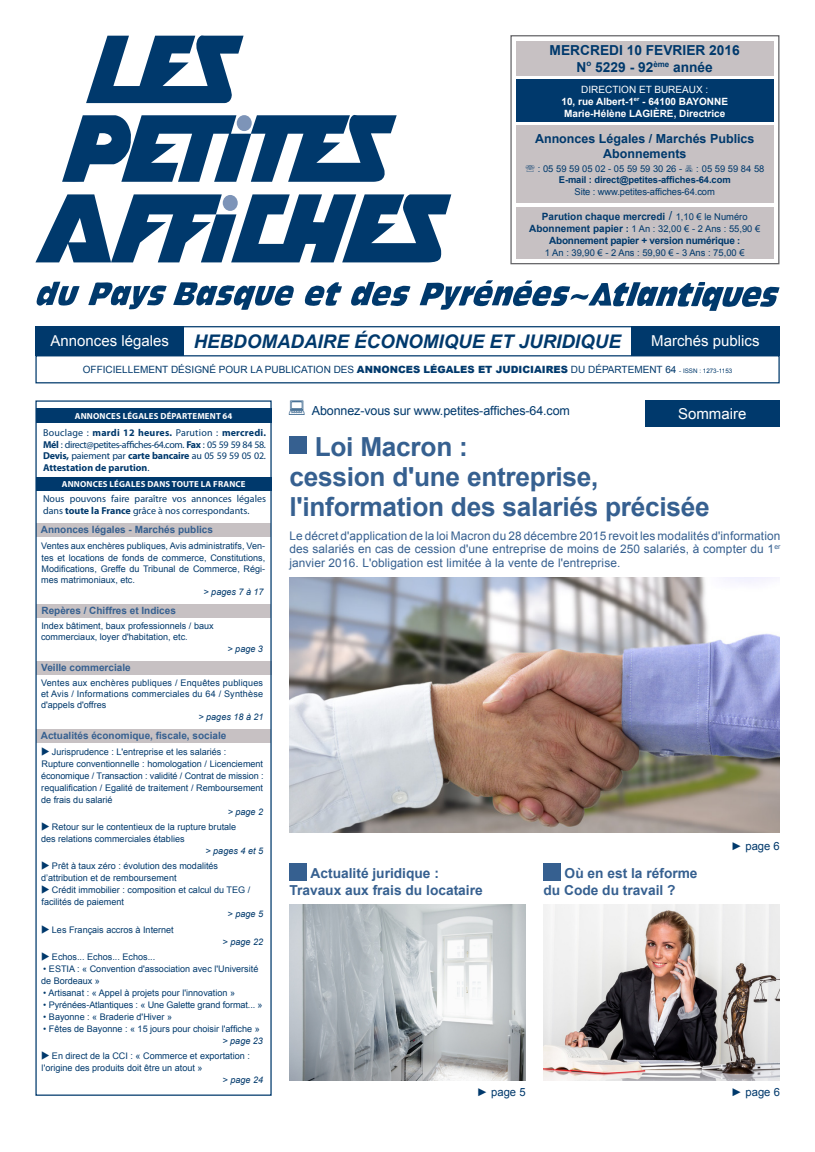
<style>
.page{position:relative;width:815px;height:1152px;background:#fff}
.page>*{position:absolute;margin:0;border:0;box-sizing:border-box;transform-origin:0 0}
.t1{font:700 26.25px/30px "Arial";letter-spacing:-.01em;color:#366090}
.t2{font:italic 700 18.75px "Arial";color:#00396c}
.t3{font:15px "Arial";color:#fff}
.t4{font:700 13.75px/16.5px "Arial";color:#366090}
.t5{font:700 13.75px/16.5px "Arial";color:#00396c;text-align:center}
.t6{font:12.5px "Arial";letter-spacing:-.01em;color:#00396c}
.t7{font:700 12.5px/15px "Arial";color:#00396c;text-align:center}
.ArtIntro{font:11.88px/13.5px "Arial";letter-spacing:.01em;color:#366090;text-align:justify}
.t8{font:11.25px "Arial";color:#00396c}
.ArtCorps{font:10px/11.5px "Myriad Pro";letter-spacing:-.005em;color:#00396c;text-align:justify}
.t9{font:700 10px "Arial";color:#366090}
.t10{font:10px "Arial";color:#00396c}
.t11{font:700 10px "Arial";color:#fff}
.t12{font:700 10px "Arial";color:#00396c}
.t13{font:700 10px "Arial";letter-spacing:-.025em;color:#00396c}
.t14{font:10px "Arial";color:#fff}
.t15{font:9.38px "Arial";color:#00396c}
.t16{font:700 9.38px "Arial";letter-spacing:-.01em;color:#00396c}
.t17{font:9px/11.2px "Arial";color:#00396c;text-align:justify}
.t18{font:italic 9px "Arial";color:#00396c}
.ArtCorps-2{font:700 8.75px "Myriad Pro";letter-spacing:.02em;color:#fff}
.s1{font-weight:400;font-size:12.5px}
.s2{font-weight:400;font-size:9.38px}
.s3{font-weight:700;font-size:10px}
.s4{font-weight:700}
.s5{font-size:9.38px}
.s6{font-weight:900}
.s7{font-size:6.25px}
</style>
<div class="page">
<div style="left:36px;top:729px;width:235px;height:14px;background:#c7c1c3"></div>
<svg style="left:351px;top:282px;width:60px;height:25px"></svg>
<svg style="left:420px;top:280px;width:360px;height:31px"></svg>
<svg style="left:88px;top:282px;width:79px;height:27px"></svg>
<svg style="left:36px;top:282px;width:44px;height:24px"></svg>
<svg style="left:173px;top:282px;width:169px;height:28px"></svg>
<svg style="left:86px;top:35px;width:158px;height:68px"></svg>
<svg style="left:35px;top:194px;width:416px;height:68px"></svg>
<svg style="left:62px;top:115px;width:335px;height:67px"></svg>
<div style="left:237px;top:115px;width:15px;height:16px;background:#7d94b8;border-radius:50%"></div>
<div style="left:223px;top:195px;width:15px;height:16px;background:#7d94b8;border-radius:50%"></div>
<div style="left:510px;top:35px;width:269px;height:229px;border:1px solid #636366"></div>
<div style="left:516px;top:80px;width:257px;height:42px;background:#00396c"></div>
<div style="left:516px;top:126px;width:257px;height:77px;background:#c7c1c3"></div>
<div style="left:516px;top:41px;width:257px;height:35px;background:#c7c1c3"></div>
<div style="left:516px;top:207px;width:257px;height:52px;background:#c7c1c3"></div>
<hr style="left:170px;top:326px;width:490px;height:1px;background:#00396c">
<div style="left:631px;top:326px;width:149px;height:30px;background:#00396c"></div>
<div style="left:35px;top:326px;width:149px;height:30px;background:#00396c"></div>
<div style="left:35px;top:355px;width:745px;height:28px;border:1px solid #00396c"></div>
<div style="left:36px;top:661px;width:235px;height:14px;background:#c7c1c3"></div>
<div style="left:36px;top:605px;width:235px;height:13px;background:#c7c1c3"></div>
<div style="left:37px;top:523px;width:234px;height:13px;background:#c7c1c3"></div>
<div style="left:36px;top:476px;width:236px;height:14px;background:#00396c"></div>
<div style="left:36px;top:408px;width:235px;height:14px;background:#00396c"></div>
<div style="left:645px;top:400px;width:135px;height:27px;background:#00396c"></div>
<div style="left:289px;top:863px;width:18px;height:18px;background:#366090"></div>
<div style="left:543px;top:863px;width:18px;height:18px;background:#366090"></div>
<div style="left:290px;top:436px;width:17px;height:18px;background:#366090"></div>
<img style="left:289px;top:578px;width:491px;height:254px">
<img style="left:543px;top:905px;width:237px;height:175px">
<img style="left:289px;top:905px;width:237px;height:175px">
<p class="t5" style="left:550px;top:43px;width:192px">MERCREDI 10 FEVRIER 2016<br>N<sup>o</sup> 5229 - 92<sup>ème</sup> année</p>
<p class="t14" style="left:581px;top:82px;width:129px">DIRECTION ET BUREAUX :</p>
<p class="t11" style="left:562px;top:94px;width:168px">10, rue Albert-1<sup>er</sup> - 64100 BAYONNE</p>
<p class="t11" style="left:564px;top:106px;width:163px">Marie-Hélène LAGIÈRE, Directrice</p>
<p class="t7" style="left:535px;top:132px;width:221px">Annonces Légales / Marchés Publics<br>Abonnements</p>
<p class="t15" style="left:538px;top:163px;width:146px">: 05 59 59 05 02 - 05 59 59 30 26 -</p>
<p class="t15" style="left:696px;top:163px;width:70px">: 05 59 59 84 58</p>
<p class="t16" style="left:559px;top:174px;width:173px">E-mail : direct@petites-affiches-64.com</p>
<p class="t15" style="left:575px;top:185px;width:142px">Site : www.petites-affiches-64.com</p>
<p class="t12" style="left:542px;top:210px;width:207px">Parution chaque mercredi <span class="s1">/</span> <span class="s2">1,10 € le Numéro</span></p>
<p class="t15" style="left:529px;top:222px;width:233px"><span class="s3">Abonnement papier</span> <span class="s4">:</span> 1 An : 32,00 € - 2 Ans : 55,90 €</p>
<p class="t13" style="left:549px;top:233px;width:193px">Abonnement papier + version numérique <span class="s5">:</span></p>
<p class="t15" style="left:545px;top:246px;width:201px">1 An : 39,90 € - 2 Ans : 59,90 € - 3 Ans : 75,00 €</p>
<p class="t3" style="left:50px;top:331px;width:120px">Annonces légales</p>
<p class="t2" style="left:194px;top:329px;width:429px">HEBDOMADAIRE ÉCONOMIQUE ET JURIDIQUE</p>
<p class="t3" style="left:651px;top:331px;width:110px">Marchés publics</p>
<p class="t10" style="left:83px;top:363px;width:651px">OFFICIELLEMENT DÉSIGNÉ POUR LA PUBLICATION DES <span class="s6">ANNONCES LÉGALES ET JUDICIAIRES</span> DU DÉPARTEMENT 64 <span class="s7">- ISSN : 1273-1153</span></p>
<p class="ArtCorps-2" style="left:75px;top:410px;width:159px">ANNONCES LÉGALES DÉPARTEMENT 64</p>
<p class="ArtCorps" style="left:43px;top:427px;width:224px">Bouclage : <span class="s4">mardi 12 heures.</span> Parution : <span class="s4">mercredi.<br>Mél</span> : direct@petites-affiches-64.com. <span class="s4">Fax</span> : 05 59 59 84 58.<br><span class="s4">Devis,</span> paiement par <span class="s4">carte bancaire</span> au 05 59 59 05 02.<br><span class="s4">Attestation de parution</span>.</p>
<p class="ArtCorps" style="left:43px;top:493px;width:224px;line-height:12px">Nous pouvons faire paraître vos annonces légales dans <span class="s4">toute la France</span> grâce à nos correspondants.</p>
<p class="ArtCorps-2" style="left:62px;top:478px;width:185px">ANNONCES LÉGALES DANS TOUTE LA FRANCE</p>
<p class="t9" style="left:41px;top:522px;width:174px">Annonces légales - Marchés publics</p>
<p class="t17" style="left:41px;top:540px;width:226px">Ventes aux enchères publiques, Avis administratifs, Ven&shy;tes et locations de fonds de commerce, Constitutions, Modifications, Greffe du Tribunal de Commerce, Régi&shy;mes matrimoniaux, etc.</p>
<p class="t18" style="left:203px;top:586px;width:62px">&gt; pages 7 à 17</p>
<p class="t9" style="left:42px;top:604px;width:136px">Repères / Chiffres et Indices</p>
<p class="t17" style="left:41px;top:620px;width:174px">Index bâtiment, baux professionnels / baux</p>
<p class="t17" style="left:41px;top:631px;width:148px">commerciaux, loyer d'habitation, etc.</p>
<p class="t18" style="left:227px;top:643px;width:37px">&gt; page 3</p>
<p class="t9" style="left:41px;top:661px;width:91px">Veille commerciale</p>
<p class="t17" style="left:41px;top:677px;width:224px">Ventes aux enchères publiques / Enquêtes publiques et Avis / Informations commerciales du 64 / Synthèse d'appels d'offres</p>
<p class="t18" style="left:198px;top:711px;width:67px">&gt; pages 18 à 21</p>
<p class="t9" style="left:41px;top:729px;width:187px">Actualités économique, fiscale, sociale</p>
<p class="t17" style="left:41px;top:746px;width:187px">◆ Jurisprudence : L'entreprise et les salariés :</p>
<p class="t17" style="left:41px;top:757px;width:224px;line-height:12px">Rupture conventionnelle : homologation / Licenciement économique / Transaction : validité / Contrat de mission : requalification / Egalité de traitement / Remboursement de frais du salarié</p>
<p class="t18" style="left:228px;top:805px;width:37px">&gt; page 2</p>
<p class="t17" style="left:41px;top:821px;width:197px">◆ Retour sur le contentieux de la rupture brutale</p>
<p class="t17" style="left:41px;top:833px;width:145px">des relations commerciales établies</p>
<p class="t18" style="left:205px;top:845px;width:59px">&gt; pages 4 et 5</p>
<p class="t17" style="left:41px;top:860px;width:178px">◆ Prêt à taux zéro : évolution des modalités</p>
<p class="t17" style="left:41px;top:872px;width:137px">d’attribution et de remboursement</p>
<p class="t17" style="left:41px;top:884px;width:210px">◆ Crédit immobilier : composition et calcul du TEG /</p>
<p class="t17" style="left:41px;top:896px;width:84px">facilités de paiement</p>
<p class="t18" style="left:228px;top:908px;width:37px">&gt; page 5</p>
<p class="t17" style="left:41px;top:924px;width:134px">◆ Les Français accros à Internet</p>
<p class="t18" style="left:223px;top:935px;width:42px">&gt; page 22</p>
<p class="t17" style="left:41px;top:951px;width:115px">◆ Echos... Echos... Echos...</p>
<p class="t17" style="left:41px;top:963px;width:219px;line-height:12px">• ESTIA : « Convention d'association avec l'Université de Bordeaux »</p>
<p class="t17" style="left:43px;top:987px;width:193px">• Artisanat : « Appel à projets pour l'innovation »</p>
<p class="t17" style="left:43px;top:999px;width:221px">• Pyrénées-Atlantiques : « Une Galette grand format... »</p>
<p class="t17" style="left:43px;top:1011px;width:130px">• Bayonne : « Braderie d'Hiver »</p>
<p class="t17" style="left:43px;top:1023px;width:218px">• Fêtes de Bayonne : « 15 jours pour choisir l'affiche »</p>
<p class="t18" style="left:222px;top:1034px;width:42px">&gt; page 23</p>
<p class="t17" style="left:41px;top:1050px;width:210px;line-height:12px">◆ En direct de la CCI : « Commerce et exportation : l'origine des produits doit être un atout »</p>
<p class="t18" style="left:223px;top:1074px;width:42px">&gt; page 24</p>
<p class="t6" style="left:312px;top:402px;width:260px">Abonnez-vous sur www.petites-affiches-64.com</p>
<p class="t3" style="left:678px;top:404px;width:70px">Sommaire</p>
<p class="t1" style="left:289px;top:432px;width:422px;text-indent:25px">Loi Macron :<br>cession d'une entreprise, l'information des salariés précisée</p>
<p class="ArtIntro" style="left:289px;top:529px;width:493px">Le décret d'application de la loi Macron du 28 décembre 2015 revoit les modalités d'information des salariés en cas de cession d'une entreprise de moins de 250 salariés, à compter du 1<sup>er </sup>janvier 2016. L'obligation est limitée à la vente de l'entreprise.</p>
<p class="t4" style="left:311px;top:865px;width:130px">Actualité juridique :</p>
<p class="t4" style="left:289px;top:882px;width:195px">Travaux aux frais du locataire</p>
<p class="t4" style="left:543px;top:865px;width:156px;text-indent:21px">Où en est la réforme du Code du travail ?</p>
<p class="t8" style="left:731px;top:839px;width:50px">► page 6</p>
<p class="t8" style="left:477px;top:1084px;width:50px">► page 5</p>
<p class="t8" style="left:731px;top:1084px;width:50px">► page 6</p>
</div>
